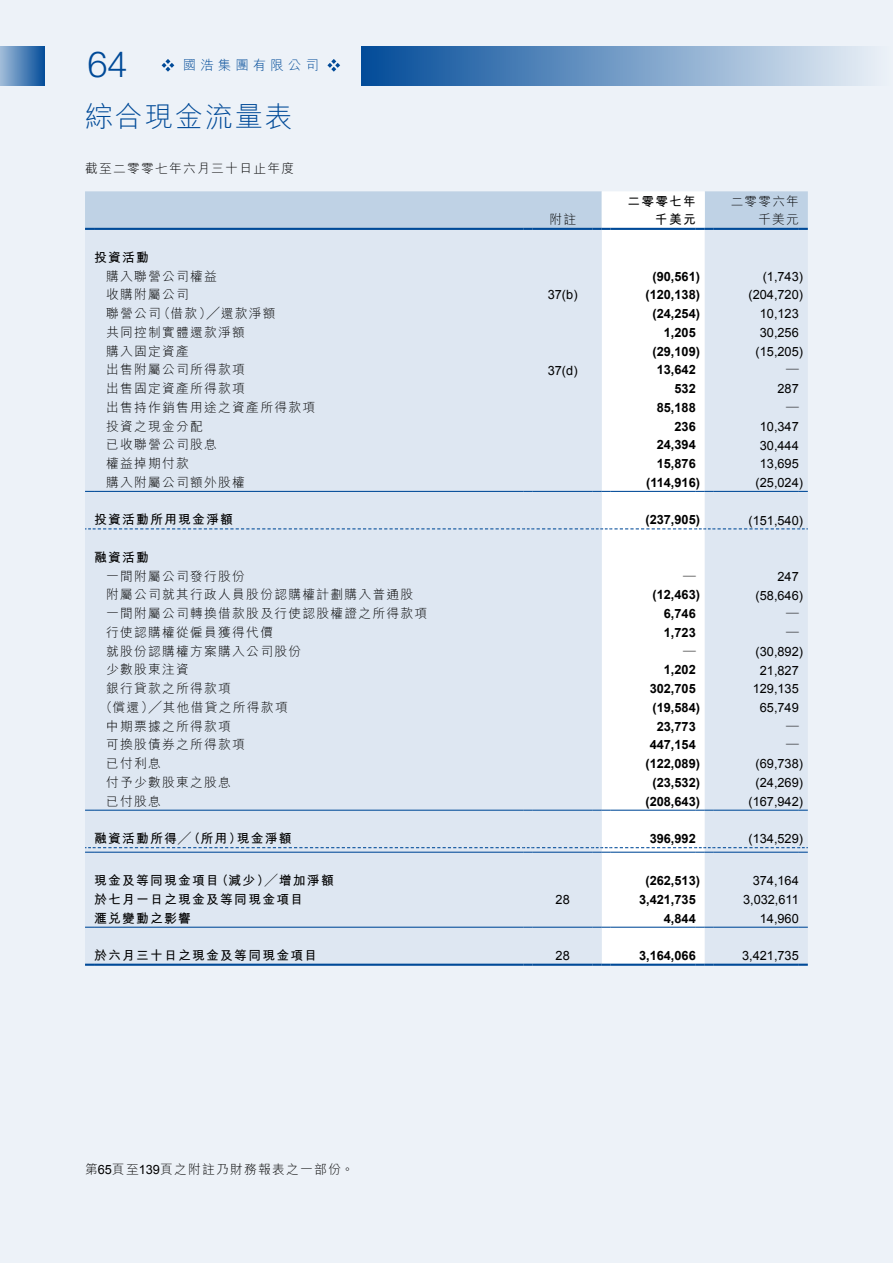
<style>
.page{position:relative;width:893px;height:1263px;background:#edf2f8}
.page>*{position:absolute;margin:0;border:0;box-sizing:border-box;transform-origin:0 0}
.t1{font:300 36px "Helvetica Neue LT Std";color:#004a98}
.t2{font:300 28.5px "M Hei HK";letter-spacing:.05em;color:#004a98}
.t3{font:300 13.5px "M Hei HK";letter-spacing:.295em;color:#004a98}
.t4{font:300 12.75px "M Hei HK";letter-spacing:.1em;color:#000}
.t5{font:700 12.75px "Arial";color:#000}
.t6{font:12.75px "Arial";color:#000}
.t7{font:700 12.75px "M Hei HK";letter-spacing:.1em;color:#000}
.s1{font-family:"Arial";font-weight:400}
</style>
<div class="page">
<div style="left:361px;top:47px;width:532px;height:38px;background:linear-gradient(to right,#014b98,#edf2f8)"></div>
<svg style="left:162px;top:59px;width:12px;height:13px"></svg>
<svg style="left:327px;top:59px;width:13px;height:13px"></svg>
<div style="left:0;top:47px;width:45px;height:38px;background:linear-gradient(to right,#a2bdd9,#044c99)"></div>
<svg style="left:85px;top:230px;width:723px;height:734px;fill:#dee7f2"></svg>
<svg style="left:85px;top:191px;width:723px;height:39px;background:#bdd0e4"></svg>
<hr style="left:94px;top:491px;width:430px;height:1px;background:#004a98">
<hr style="left:533px;top:491px;width:60px;height:1px;background:#004a98">
<svg style="left:593px;top:491px;width:18px;height:1px"></svg>
<hr style="left:94px;top:810px;width:430px;height:1px;background:#004a98">
<hr style="left:533px;top:810px;width:60px;height:1px;background:#004a98">
<svg style="left:593px;top:810px;width:18px;height:1px"></svg>
<hr style="left:611px;top:491px;width:85px;height:1px;background:#004a98">
<svg style="left:696px;top:491px;width:18px;height:1px"></svg>
<hr style="left:714px;top:491px;width:85px;height:1px;background:#004a98">
<hr style="left:94px;top:927px;width:430px;height:1px;background:#004a98">
<hr style="left:533px;top:927px;width:60px;height:1px;background:#004a98">
<svg style="left:593px;top:927px;width:18px;height:1px"></svg>
<svg style="left:85px;top:528px;width:723px;height:1px"></svg>
<svg style="left:85px;top:964px;width:9px;height:2px"></svg>
<hr style="left:94px;top:964px;width:430px;height:2px;background:#004a98">
<svg style="left:524px;top:964px;width:9px;height:2px"></svg>
<hr style="left:533px;top:964px;width:60px;height:2px;background:#004a98">
<svg style="left:593px;top:964px;width:18px;height:2px"></svg>
<hr style="left:611px;top:810px;width:85px;height:1px;background:#004a98">
<svg style="left:696px;top:810px;width:18px;height:1px"></svg>
<hr style="left:714px;top:810px;width:85px;height:1px;background:#004a98">
<svg style="left:85px;top:847px;width:723px;height:6px"></svg>
<hr style="left:611px;top:927px;width:85px;height:1px;background:#004a98">
<svg style="left:696px;top:927px;width:18px;height:1px"></svg>
<hr style="left:714px;top:927px;width:85px;height:1px;background:#004a98">
<hr style="left:611px;top:964px;width:85px;height:2px;background:#004a98">
<svg style="left:696px;top:964px;width:18px;height:2px"></svg>
<hr style="left:714px;top:964px;width:85px;height:2px;background:#004a98">
<svg style="left:799px;top:964px;width:9px;height:2px"></svg>
<h1 class="t1" style="left:88px;top:42px;width:20px">64</h1>
<p class="t3" style="left:183px;top:56px;width:138px">國浩集團有限公司</p>
<h2 class="t2" style="left:85px;top:97px;width:210px">綜合現金流量表</h2>
<p class="t4" style="left:85px;top:159px;width:211px">截至二零零七年六月三十日止年度</p>
<p class="t7" style="left:628px;top:192px;width:70px">二零零七年</p>
<p class="t4" style="left:731px;top:192px;width:70px">二零零六年</p>
<p class="t4" style="left:549px;top:211px;width:28px">附註</p>
<p class="t7" style="left:655px;top:210px;width:42px">千美元</p>
<p class="t4" style="left:758px;top:211px;width:42px">千美元</p>
<p class="t7" style="left:94px;top:248px;width:56px">投資活動</p>
<p class="t4" style="left:106px;top:267px;width:112px">購入聯營公司權益</p>
<p class="t5" style="left:652px;top:268px;width:49px">(90,561)</p>
<p class="t6" style="left:763px;top:268px;width:42px">(1,743)</p>
<p class="t4" style="left:106px;top:286px;width:84px">收購附屬公司</p>
<p class="t6" style="left:548px;top:287px;width:32px">37(b)</p>
<p class="t5" style="left:645px;top:287px;width:56px">(120,138)</p>
<p class="t6" style="left:748px;top:287px;width:56px">(204,720)</p>
<p class="t4" style="left:106px;top:304px;width:171px">聯營公司（借款）╱還款淨額</p>
<p class="t5" style="left:652px;top:305px;width:49px">(24,254)</p>
<p class="t6" style="left:760px;top:305px;width:40px">10,123</p>
<p class="t4" style="left:106px;top:323px;width:140px">共同控制實體還款淨額</p>
<p class="t5" style="left:664px;top:324px;width:33px">1,205</p>
<p class="t6" style="left:760px;top:324px;width:40px">30,256</p>
<p class="t4" style="left:106px;top:342px;width:84px">購入固定資產</p>
<p class="t5" style="left:652px;top:343px;width:49px">(29,109)</p>
<p class="t6" style="left:756px;top:343px;width:49px">(15,205)</p>
<p class="t4" style="left:106px;top:361px;width:140px">出售附屬公司所得款項</p>
<p class="t6" style="left:548px;top:362px;width:32px">37(d)</p>
<p class="t5" style="left:657px;top:362px;width:40px">13,642</p>
<p class="t4" style="left:786px;top:361px;width:14px">—</p>
<p class="t4" style="left:106px;top:379px;width:140px">出售固定資產所得款項</p>
<p class="t5" style="left:674px;top:380px;width:23px">532</p>
<p class="t6" style="left:777px;top:380px;width:23px">287</p>
<p class="t4" style="left:106px;top:398px;width:211px">出售持作銷售用途之資產所得款項</p>
<p class="t5" style="left:657px;top:399px;width:40px">85,188</p>
<p class="t4" style="left:786px;top:398px;width:14px">—</p>
<p class="t4" style="left:106px;top:417px;width:98px">投資之現金分配</p>
<p class="t5" style="left:674px;top:418px;width:23px">236</p>
<p class="t6" style="left:760px;top:418px;width:40px">10,347</p>
<p class="t4" style="left:106px;top:436px;width:112px">已收聯營公司股息</p>
<p class="t5" style="left:657px;top:437px;width:40px">24,394</p>
<p class="t6" style="left:760px;top:437px;width:40px">30,444</p>
<p class="t4" style="left:106px;top:454px;width:84px">權益掉期付款</p>
<p class="t5" style="left:657px;top:455px;width:40px">15,876</p>
<p class="t6" style="left:760px;top:455px;width:40px">13,695</p>
<p class="t4" style="left:106px;top:473px;width:140px">購入附屬公司額外股權</p>
<p class="t5" style="left:646px;top:474px;width:55px">(114,916)</p>
<p class="t6" style="left:756px;top:474px;width:49px">(25,024)</p>
<p class="t7" style="left:94px;top:510px;width:140px">投資活動所用現金淨額</p>
<p class="t5" style="left:645px;top:512px;width:56px">(237,905)</p>
<p class="t6" style="left:748px;top:512px;width:56px">(151,540)</p>
<p class="t7" style="left:94px;top:548px;width:56px">融資活動</p>
<p class="t4" style="left:106px;top:567px;width:140px">一間附屬公司發行股份</p>
<p class="t7" style="left:683px;top:567px;width:14px">—</p>
<p class="t6" style="left:777px;top:568px;width:23px">247</p>
<p class="t4" style="left:106px;top:586px;width:309px">附屬公司就其行政人員股份認購權計劃購入普通股</p>
<p class="t5" style="left:652px;top:587px;width:49px">(12,463)</p>
<p class="t6" style="left:756px;top:587px;width:49px">(58,646)</p>
<p class="t4" style="left:106px;top:604px;width:323px">一間附屬公司轉換借款股及行使認股權證之所得款項</p>
<p class="t5" style="left:664px;top:605px;width:33px">6,746</p>
<p class="t4" style="left:786px;top:604px;width:14px">—</p>
<p class="t4" style="left:106px;top:623px;width:169px">行使認購權從僱員獲得代價</p>
<p class="t5" style="left:664px;top:624px;width:33px">1,723</p>
<p class="t4" style="left:786px;top:623px;width:14px">—</p>
<p class="t4" style="left:106px;top:642px;width:197px">就股份認購權方案購入公司股份</p>
<p class="t7" style="left:683px;top:642px;width:14px">—</p>
<p class="t6" style="left:756px;top:643px;width:49px">(30,892)</p>
<p class="t4" style="left:106px;top:661px;width:84px">少數股東注資</p>
<p class="t5" style="left:664px;top:662px;width:33px">1,202</p>
<p class="t6" style="left:760px;top:662px;width:40px">21,827</p>
<p class="t4" style="left:106px;top:679px;width:126px">銀行貸款之所得款項</p>
<p class="t5" style="left:650px;top:680px;width:48px">302,705</p>
<p class="t6" style="left:753px;top:680px;width:48px">129,135</p>
<p class="t4" style="left:100px;top:698px;width:190px">（償還）╱其他借貸之所得款項</p>
<p class="t5" style="left:652px;top:699px;width:49px">(19,584)</p>
<p class="t6" style="left:760px;top:699px;width:40px">65,749</p>
<p class="t4" style="left:106px;top:717px;width:126px">中期票據之所得款項</p>
<p class="t5" style="left:657px;top:718px;width:40px">23,773</p>
<p class="t4" style="left:786px;top:717px;width:14px">—</p>
<p class="t4" style="left:106px;top:736px;width:140px">可換股債券之所得款項</p>
<p class="t5" style="left:650px;top:737px;width:48px">447,154</p>
<p class="t4" style="left:786px;top:736px;width:14px">—</p>
<p class="t4" style="left:106px;top:754px;width:56px">已付利息</p>
<p class="t5" style="left:645px;top:755px;width:56px">(122,089)</p>
<p class="t6" style="left:756px;top:755px;width:49px">(69,738)</p>
<p class="t4" style="left:106px;top:773px;width:126px">付予少數股東之股息</p>
<p class="t5" style="left:652px;top:774px;width:49px">(23,532)</p>
<p class="t6" style="left:756px;top:774px;width:49px">(24,269)</p>
<p class="t4" style="left:106px;top:792px;width:56px">已付股息</p>
<p class="t5" style="left:645px;top:793px;width:56px">(208,643)</p>
<p class="t6" style="left:748px;top:793px;width:56px">(167,942)</p>
<p class="t7" style="left:94px;top:829px;width:199px">融資活動所得╱（所用）現金淨額</p>
<p class="t5" style="left:650px;top:830px;width:48px">396,992</p>
<p class="t6" style="left:748px;top:830px;width:56px">(134,529)</p>
<p class="t7" style="left:94px;top:871px;width:241px">現金及等同現金項目（減少）╱增加淨額</p>
<p class="t5" style="left:645px;top:872px;width:56px">(262,513)</p>
<p class="t6" style="left:753px;top:872px;width:48px">374,164</p>
<p class="t7" style="left:94px;top:890px;width:211px">於七月一日之現金及等同現金項目</p>
<p class="t6" style="left:556px;top:891px;width:16px">28</p>
<p class="t5" style="left:639px;top:891px;width:58px">3,421,735</p>
<p class="t6" style="left:743px;top:891px;width:57px">3,032,611</p>
<p class="t7" style="left:94px;top:909px;width:98px">滙兌變動之影響</p>
<p class="t5" style="left:664px;top:910px;width:33px">4,844</p>
<p class="t6" style="left:760px;top:910px;width:40px">14,960</p>
<p class="t7" style="left:94px;top:946px;width:225px">於六月三十日之現金及等同現金項目</p>
<p class="t6" style="left:556px;top:947px;width:16px">28</p>
<p class="t5" style="left:639px;top:947px;width:58px">3,164,066</p>
<p class="t6" style="left:742px;top:947px;width:58px">3,421,735</p>
<p class="t4" style="left:85px;top:1161px;width:270px">第<span class="s1">65</span>頁至<span class="s1">139</span>頁之附註乃財務報表之一部份。</p>
</div>
